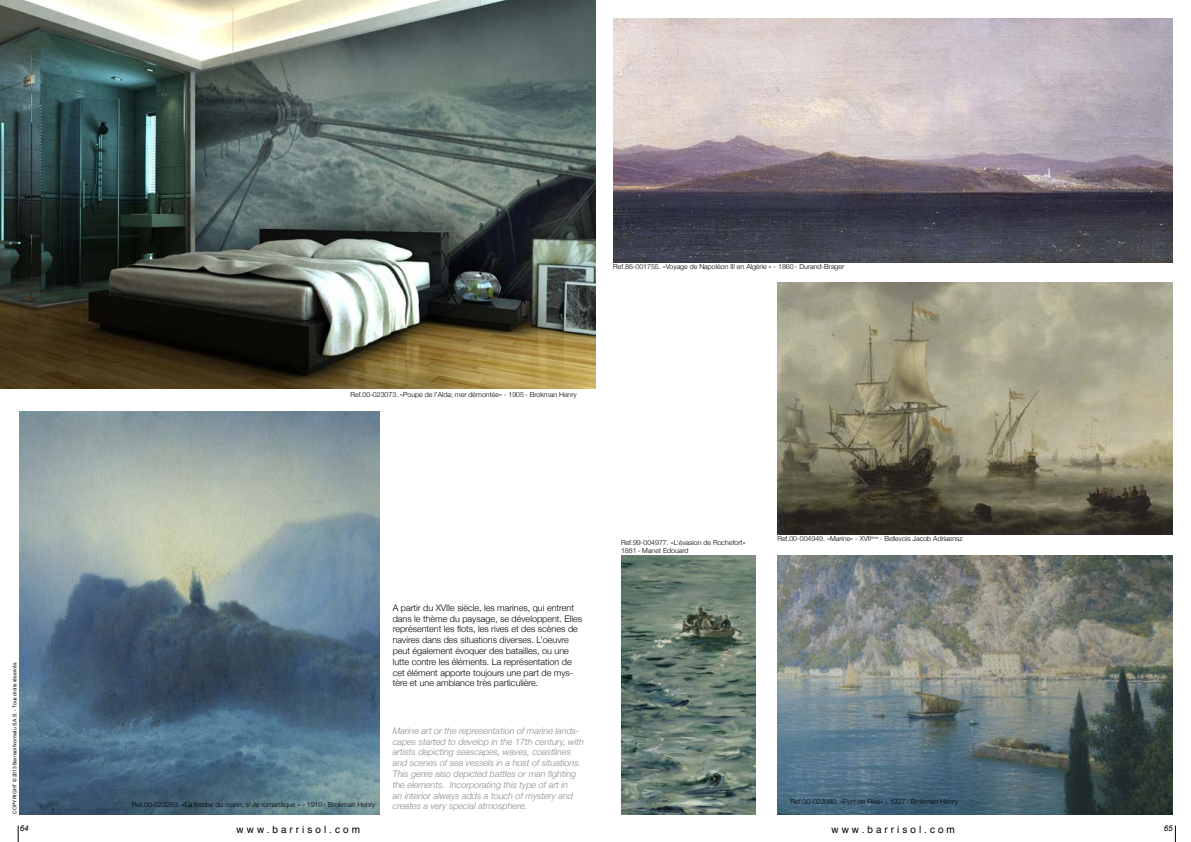
<style>
.page{position:relative;width:1191px;height:842px;background:#fff}
.page>*{position:absolute;margin:0;border:0;box-sizing:border-box;transform-origin:0 0}
.t1{font:10px "Helvetica";letter-spacing:.3em;color:#000}
.t2{font:italic 300 9px/10.8px "Helvetica Neue";color:#898c88}
.t3{font:300 9px/10.8px "Helvetica Neue";color:#000}
.t4{font:italic 8px "Arial";color:#000}
.t5{font:300 7px/8.4px "Helvetica Neue";color:#000}
.t6{font:5px "Arial";color:#000}
</style>
<div class="page">
<img style="left:0;top:0;width:595px;height:388px">
<img style="left:20px;top:411px;width:360px;height:403px">
<img style="left:777px;top:283px;width:395px;height:251px">
<img style="left:613px;top:18px;width:559px;height:244px">
<img style="left:621px;top:556px;width:134px;height:258px">
<img style="left:777px;top:556px;width:395px;height:258px">
<svg style="left:1175px;top:825px;width:1px;height:17px"></svg>
<svg style="left:18px;top:825px;width:1px;height:17px"></svg>
<p class="t6" style="left:12px;top:813px;width:152px;rotate:-90deg">COPYRIGHT © 2013 Barrisol Normalu S.A.S. - Tous droits réservés</p>
<p class="t5" style="left:613px;top:262px;width:233px">Ref.86-001755. «Voyage de Napoléon III en Algérie « - 1860 - Durand-Brager</p>
<p class="t5" style="left:350px;top:389px;width:228px">Ref.00-023073. «Poupe de l’Alda; mer démontée» - 1905 - Brokman Henry</p>
<p class="t5" style="left:132px;top:800px;width:244px">Ref.00-023289. «La tombe du marin, style romantique « - 1910 - Brokman Henry</p>
<p class="t3" style="left:393px;top:602px;width:191px">A partir du XVIIe siècle, les marines, qui entrent dans le thème du paysage, se développent. Elles représentent les flots, les rives et des scènes de navires dans des situations diverses. L’oeuvre peut également évoquer des batailles, ou une lutte contre les éléments. La représentation de cet élément apporte toujours une part de mys&shy;tère et une ambiance très particulière.</p>
<p class="t2" style="left:393px;top:725px;width:193px">Marine art or the representation of marine lands&shy;capes started to develop in the 17th century, with artists depicting seascapes, waves, coastlines and scenes of sea vessels in a host of situations.<br>This genre also depicted battles or man fighting the elements. Incorporating this type of art in<br>an interior always adds a touch of mystery and creates a very special atmosphere.</p>
<p class="t5" style="left:621px;top:538px;width:126px">Ref.99-004977. «L’évasion de Rochefort»<br>1881 - Manet Edouard</p>
<p class="t5" style="left:777px;top:534px;width:187px">Ref.00-004949. «Marine» - XVII<sup>ème</sup> - Bellevois Jacob Adriaensz</p>
<p class="t5" style="left:790px;top:797px;width:169px">Ref.00-023080. «Port de Riva» - 1927 - Brokman Henry</p>
<p class="t4" style="left:20px;top:823px;width:10px">64</p>
<h1 class="t1" style="left:237px;top:822px;width:125px">www.barrisol.com</h1>
<h1 class="t1" style="left:831px;top:822px;width:125px">www.barrisol.com</h1>
<p class="t4" style="left:1163px;top:823px;width:10px">65</p>
</div>
